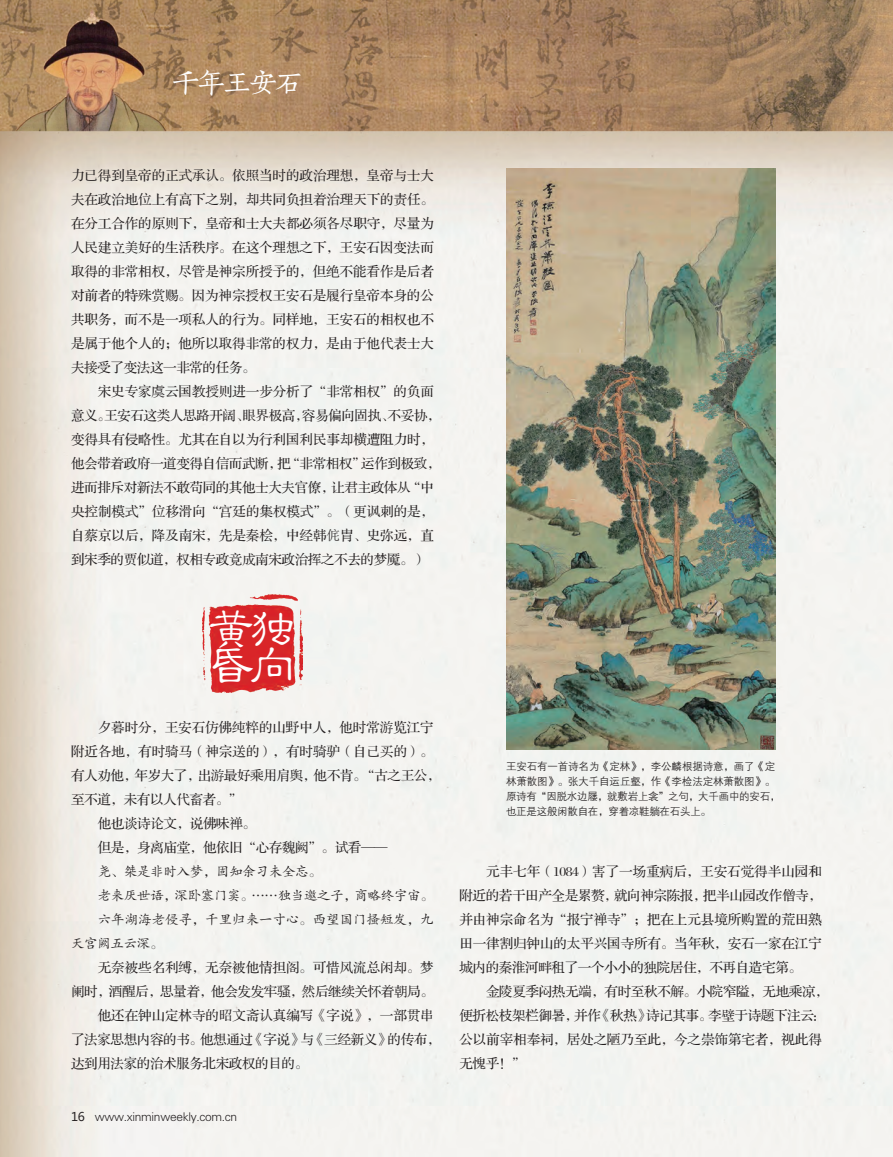
<style>
.page{position:relative;width:893px;height:1157px;background:#fff}
.page>*{position:absolute;margin:0;border:0;box-sizing:border-box;transform-origin:0 0}
.t1{font:48.15px/36.3px "FZLBJW GB1 0";color:#fff}
.t2{font:27px "FZSKBXKJW GB1 0";letter-spacing:-.045em;color:#fff}
.t3{font:13.5px "FZS3 JW GB1 0";letter-spacing:-.005em;color:#231f20}
.t4{font:13.5px "FZS3 JW GB1 0";letter-spacing:-.025em;color:#231f20}
.t5{font:13.5px "FZKTJW GB1 0";letter-spacing:-.025em;color:#231f20}
.t6{font:13.5px "FZKTJW GB1 0";color:#231f20}
.t7{font:12px "FZXH1 JW GB1 0";letter-spacing:-.025em;color:#231f20}
.t8{font:10.5px/15px "FZZDXJW GB1 0";letter-spacing:-.025em;color:#231f20}
.s1{font-family:"Sim Sun"}
.s2{font-family:"Microsoft Ya Hei"}
</style>
<div class="page">
<img style="left:0;top:0;width:893px;height:1157px">
<img style="left:203px;top:594px;width:99px;height:98px">
<img style="left:506px;top:168px;width:269px;height:581px">
<h2 class="t2" style="left:172px;top:69px;width:132px">千年王安石</h2>
<p class="t3" style="left:71px;top:168px;width:364px">力已得到皇帝的正式承认。依照当时的政治理想，皇帝与士大</p>
<p class="t3" style="left:71px;top:192px;width:364px">夫在政治地位上有高下之别，却共同负担着治理天下的责任。</p>
<p class="t3" style="left:71px;top:216px;width:364px">在分工合作的原则下，皇帝和士大夫都必须各尽职守，尽量为</p>
<p class="t3" style="left:71px;top:240px;width:364px">人民建立美好的生活秩序。在这个理想之下，王安石因变法而</p>
<p class="t3" style="left:71px;top:264px;width:364px">取得的非常相权，尽管是神宗所授予的，但绝不能看作是后者</p>
<p class="t3" style="left:71px;top:288px;width:364px">对前者的特殊赏赐。因为神宗授权王安石是履行皇帝本身的公</p>
<p class="t3" style="left:71px;top:312px;width:364px">共职务，而不是一项私人的行为。同样地，王安石的相权也不</p>
<p class="t3" style="left:71px;top:336px;width:364px">是属于他个人的；他所以取得非常的权力，是由于他代表士大</p>
<p class="t4" style="left:71px;top:360px;width:186px">夫接受了变法这一非常的任务。</p>
<p class="t3" style="left:98px;top:384px;width:338px">宋史专家虞云国教授则进一步分析了“非常相权”的负面</p>
<p class="t4" style="left:71px;top:408px;width:371px">意义。王安石这类人思路开阔、眼界极高，容易偏向固执、不妥协，</p>
<p class="t3" style="left:71px;top:432px;width:364px">变得具有侵略性。尤其在自以为行利国利民事却横遭阻力时，</p>
<p class="t4" style="left:71px;top:456px;width:371px">他会带着政府一道变得自信而武断，把“非常相权”运作到极致，</p>
<p class="t4" style="left:71px;top:480px;width:364px">进而排斥对新法不敢苟同的其他士大夫官僚，让君主政体从“中</p>
<p class="t3" style="left:71px;top:504px;width:364px">央控制模式”位移滑向“宫廷的集权模式”。（更讽刺的是，</p>
<p class="t3" style="left:71px;top:528px;width:364px">自蔡京以后，降及南宋，先是秦桧，中经韩<span class="s1">侂</span>胄、史弥远，直</p>
<p class="t4" style="left:71px;top:552px;width:357px">到宋季的贾似道，权相专政竟成南宋政治挥之不去的梦魇。）</p>
<p class="t1" style="left:207px;top:613px;width:88px">黄独昏向</p>
<p class="t3" style="left:98px;top:720px;width:337px">夕暮时分，王安石仿佛纯粹的山野中人，他时常游览江宁</p>
<p class="t3" style="left:71px;top:744px;width:364px">附近各地，有时骑马（神宗送的），有时骑驴（自己买的）。</p>
<p class="t4" style="left:71px;top:768px;width:371px">有人劝他，年岁大了，出游最好乘用肩舆，他不肯。“古之王公，</p>
<p class="t4" style="left:71px;top:792px;width:173px">至不道，未有以人代畜者。”</p>
<p class="t4" style="left:98px;top:816px;width:160px">他也谈诗论文，说佛味禅。</p>
<p class="t4" style="left:98px;top:840px;width:291px">但是，身离庙堂，他依旧“心存魏阙”。试看——</p>
<p class="t5" style="left:98px;top:864px;width:226px">尧、桀是非时入梦，固知余习未全忘。</p>
<p class="t5" style="left:98px;top:888px;width:338px">老来厌世语，深卧塞门窦。……独当邀之子，商略终宇宙。</p>
<p class="t6" style="left:98px;top:912px;width:337px">六年湖海老侵寻，千里归来一寸心。西望国门搔短发，九</p>
<p class="t5" style="left:71px;top:936px;width:94px">天宫阙五云深。</p>
<p class="t3" style="left:98px;top:960px;width:337px">无奈被些名利缚，无奈被他情担阁。可惜风流总闲却。梦</p>
<p class="t4" style="left:71px;top:984px;width:364px">阑时，酒醒后，思量着，他会发发牢骚，然后继续关怀着朝局。</p>
<p class="t3" style="left:98px;top:1008px;width:338px">他还在钟山定林寺的昭文斋认真编写《字说》，一部贯串</p>
<p class="t4" style="left:71px;top:1032px;width:371px">了法家思想内容的书。他想通过《字说》与《三经新义》的传布，</p>
<p class="t4" style="left:71px;top:1056px;width:239px">达到用法家的治术服务北宋政权的目的。</p>
<p class="t7" style="left:71px;top:1109px;width:168px"><span class="s2">16</span> www.xinminweekly.com.cn</p>
<p class="t8" style="left:506px;top:759px;width:276px">王安石有一首诗名为《定林》，李公麟根据诗意，画了《定林萧散图》。张大千自运丘壑，作《李检法定林萧散图》。原诗有“因脱水边屦，就敷岩上衾”之句，大千画中的安石，也正是这般闲散自在，穿着凉鞋躺在石头上。</p>
<p class="t3" style="left:486px;top:864px;width:337px">元丰七年（1084）害了一场重病后，王安石觉得半山园和</p>
<p class="t4" style="left:459px;top:888px;width:364px">附近的若干田产全是累赘，就向神宗陈报，把半山园改作僧寺，</p>
<p class="t3" style="left:459px;top:912px;width:364px">并由神宗命名为“报宁禅寺”；把在上元县境所购置的荒田熟</p>
<p class="t3" style="left:459px;top:936px;width:364px">田一律割归钟山的太平兴国寺所有。当年秋，安石一家在江宁</p>
<p class="t4" style="left:459px;top:960px;width:344px">城内的秦淮河畔租了一个小小的独院居住，不再自造宅第。</p>
<p class="t4" style="left:486px;top:984px;width:344px">金陵夏季闷热无端，有时至秋不解。小院窄隘，无地乘凉，</p>
<p class="t4" style="left:459px;top:1008px;width:367px">便折松枝架栏御暑，并作《秋热》诗记其事。李壁于诗题下注云：</p>
<p class="t3" style="left:459px;top:1032px;width:364px">公以前宰相奉祠，居处之陋乃至此，今之崇饰第宅者，视此得</p>
<p class="t3" style="left:459px;top:1056px;width:68px">无愧乎！”</p>
</div>
